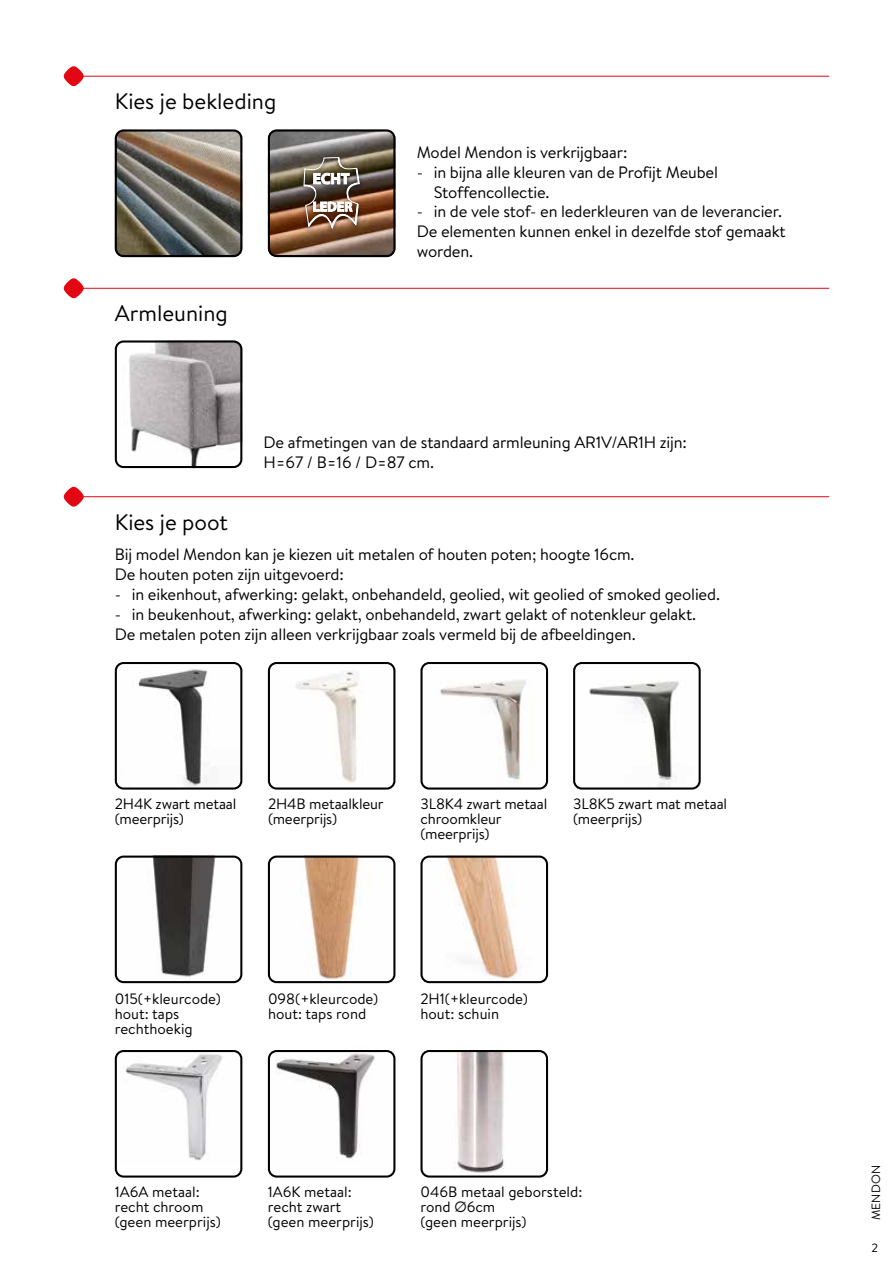
<style>
.page{position:relative;width:893px;height:1263px;background:#fff}
.page>*{position:absolute;margin:0;border:0;box-sizing:border-box;transform-origin:0 0}
.t1{font:22.5px "Brandon Text";color:#000}
.t2{font:16.5px/19.8px "Brandon Text";letter-spacing:-.01em;color:#000}
.t3{font:15px/15px "Brandon Text";color:#000}
.t4{font:12px "Brandon Text";letter-spacing:.02em;color:#000}
.s1{color:#fff}
</style>
<div class="page">
<hr style="left:79px;top:76px;width:750px;height:1px;background:#e30613">
<svg style="left:64px;top:66px;width:20px;height:20px"></svg>
<img style="left:268px;top:130px;width:127px;height:127px">
<div style="left:268px;top:130px;width:127px;height:127px;border:2px solid #000;border-radius:8px"></div>
<div style="left:299px;top:154px;width:65px;height:81px;background:#000;opacity:.75"></div>
<img style="left:303px;top:157px;width:57px;height:72px">
<svg style="left:64px;top:487px;width:20px;height:20px"></svg>
<hr style="left:79px;top:496px;width:750px;height:1px;background:#e30613">
<svg style="left:64px;top:278px;width:20px;height:20px"></svg>
<hr style="left:79px;top:288px;width:750px;height:1px;background:#e30613">
<img style="left:115px;top:662px;width:127px;height:127px">
<div style="left:115px;top:662px;width:127px;height:127px;border:2px solid #000;border-radius:8px"></div>
<img style="left:268px;top:662px;width:127px;height:127px">
<div style="left:268px;top:662px;width:127px;height:127px;border:2px solid #000;border-radius:8px"></div>
<img style="left:423px;top:665px;width:125px;height:124px">
<div style="left:420px;top:662px;width:128px;height:127px;border:2px solid #000;border-radius:8px"></div>
<img style="left:573px;top:665px;width:125px;height:124px">
<div style="left:573px;top:662px;width:128px;height:127px;border:2px solid #000;border-radius:8px"></div>
<img style="left:115px;top:343px;width:127px;height:125px">
<div style="left:115px;top:340px;width:127px;height:128px;border:2px solid #000;border-radius:8px"></div>
<img style="left:423px;top:858px;width:125px;height:125px">
<div style="left:420px;top:855px;width:128px;height:128px;border:2px solid #000;border-radius:8px"></div>
<img style="left:115px;top:858px;width:127px;height:125px">
<div style="left:115px;top:855px;width:127px;height:128px;border:2px solid #000;border-radius:8px"></div>
<img style="left:268px;top:858px;width:127px;height:125px">
<div style="left:268px;top:855px;width:127px;height:128px;border:2px solid #000;border-radius:8px"></div>
<img style="left:423px;top:1053px;width:125px;height:124px">
<div style="left:420px;top:1050px;width:128px;height:127px;border:2px solid #000;border-radius:8px"></div>
<img style="left:271px;top:1050px;width:124px;height:109px">
<div style="left:268px;top:1050px;width:127px;height:127px;border:2px solid #000;border-radius:8px"></div>
<img style="left:115px;top:1050px;width:127px;height:111px">
<div style="left:115px;top:1050px;width:127px;height:127px;border:2px solid #000;border-radius:8px"></div>
<img style="left:115px;top:130px;width:127px;height:127px">
<div style="left:115px;top:130px;width:127px;height:127px;border:2px solid #000;border-radius:8px"></div>
<h1 class="t1" style="left:115px;top:86px;width:163px">Kies je bekleding</h1>
<h1 class="t1" style="left:115px;top:298px;width:115px">Armleuning</h1>
<p class="t2" style="left:417px;top:142px;width:212px">Model Mendon is verkrijgbaar:</p>
<p class="t2" style="left:434px;top:162px;width:286px;text-indent:-17px">- in bijna alle kleuren van de Profijt Meubel<br>Stoffencollectie.</p>
<p class="t2" style="left:417px;top:201px;width:371px">- in de vele stof- en lederkleuren van de leverancier.<br>De elementen kunnen enkel in dezelfde stof gemaakt worden.</p>
<h1 class="t1" style="left:115px;top:507px;width:115px">Kies je poot</h1>
<p class="t2" style="left:264px;top:432px;width:425px">De afmetingen van de standaard armleuning AR1V/AR1H zijn:<br>H=67 / B=16 / D=87 cm.</p>
<p class="t2" style="left:115px;top:544px;width:521px">Bij model Mendon kan je kiezen uit metalen of houten poten; hoogte 16cm.<br>De houten poten zijn uitgevoerd:</p>
<p class="t2" style="left:115px;top:584px;width:607px">- in eikenhout, afwerking: gelakt, onbehandeld, geolied, wit geolied of smoked geolied.</p>
<p class="t2" style="left:115px;top:604px;width:583px">- in beukenhout, afwerking: gelakt, onbehandeld, zwart gelakt of notenkleur gelakt.<br>De metalen poten zijn alleen verkrijgbaar zoals vermeld bij de afbeeldingen.</p>
<p class="t3" style="left:115px;top:796px;width:123px">2H4K zwart metaal <span class="s1">(</span>meerprijs<span class="s1">)</span></p>
<p class="t3" style="left:268px;top:796px;width:117px">2H4B metaalkleur <span class="s1">(</span>meerprijs<span class="s1">)</span></p>
<p class="t3" style="left:420px;top:796px;width:128px">3L8K4 zwart metaal chroomkleur (meerprijs)</p>
<p class="t3" style="left:573px;top:796px;width:156px">3L8K5 zwart mat metaal (meerprijs)</p>
<p class="t3" style="left:115px;top:991px;width:108px">015(+kleurcode) hout: taps rechthoekig</p>
<p class="t3" style="left:268px;top:991px;width:112px">098(+kleurcode) hout: taps rond</p>
<p class="t3" style="left:420px;top:991px;width:109px">2H1(+kleurcode) hout: schuin</p>
<p class="t3" style="left:115px;top:1184px;width:107px">1A6A metaal: recht chroom (geen meerprijs)</p>
<p class="t3" style="left:268px;top:1184px;width:107px">1A6K metaal: recht zwart (geen meerprijs)</p>
<p class="t3" style="left:420px;top:1183px;width:163px">046B metaal geborsteld: rond Ø6cm<br>(geen meerprijs)</p>
<p class="t4" style="left:868px;top:1220px;width:57px;rotate:-90deg">MENDON</p>
<p class="t4" style="left:872px;top:1240px;width:8px">2</p>
</div>
